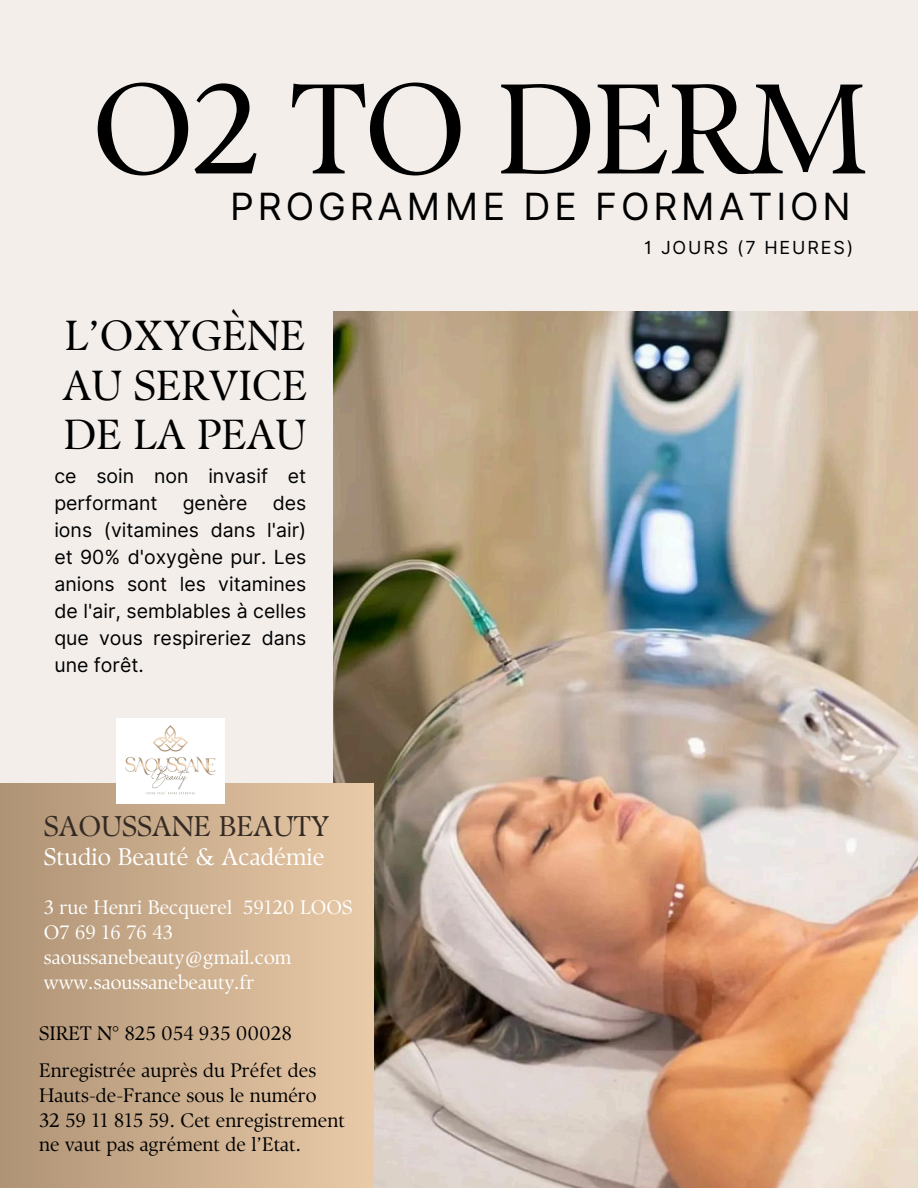
<style>
.page{position:relative;width:918px;height:1188px;background:#f3eeea}
.page>*{position:absolute;margin:0;border:0;box-sizing:border-box;transform-origin:0 0}
.t1{font:127.5px "TY Serif D";letter-spacing:-.02em;color:#000001}
.t2{font:42px/49.5px "TY Serif D";color:#000001;text-align:justify}
.t3{font:37.5px "Inter";letter-spacing:.105em;color:#000001}
.t4{font:28.5px "TY Serif D";color:#342a23}
.t5{font:24px "TY Serif D";color:#fff}
.t6{font:19.5px/27px "Inter";color:#000001}
.t7{font:19.5px/24.8px "TY Serif D";color:#000001}
.t8{font:19.5px "TY Serif D";color:#fff}
.t9{font:18px "Inter";letter-spacing:.105em;color:#000001}
</style>
<div class="page">
<img style="left:333px;top:312px;width:585px;height:876px">
<div style="left:0;top:784px;width:373px;height:404px;background:linear-gradient(to right,#ae9374,#eacaa9)"></div>
<img style="left:116px;top:718px;width:108px;height:86px">
<p class="t1" style="left:92px;top:53px;width:778px">O2 TO DERM</p>
<p class="t3" style="left:230px;top:184px;width:622px">PROGRAMME DE FORMATION</p>
<h6 class="t2" style="left:63px;top:311px;width:246px">L’OXYGÈNE AU SERVICE DE LA PEAU</h6>
<h1 class="t6" style="left:54px;top:462px;width:253px">ce soin non invasif et performant</h1>
<h1 class="t6" style="left:183px;top:489px;width:66px">genère</h1>
<h1 class="t6" style="left:54px;top:489px;width:253px;text-align:justify;text-indent:218px">des ions (vitamines dans l'air) et 90% d'oxygène pur. Les anions sont les vitamines de l'air, semblables à celles que vous respireriez dans une forêt.</h1>
<h5 class="t4" style="left:44px;top:809px;width:287px">SAOUSSANE BEAUTY</h5>
<p class="t5" style="left:44px;top:842px;width:282px">Studio Beauté &amp; Académie</p>
<h2 class="t8" style="left:44px;top:896px;width:310px">3 rue Henri Becquerel 59120 LOOS</h2>
<p class="t8" style="left:44px;top:921px;width:131px">O7 69 16 76 43</p>
<p class="t8" style="left:44px;top:946px;width:249px">saoussanebeauty@gmail.com</p>
<h4 class="t8" style="left:44px;top:970px;width:212px">www.saoussanebeauty.fr</h4>
<h6 class="t7" style="left:39px;top:1021px;width:254px">SIRET N° 825 054 935 00028</h6>
<p class="t7" style="left:39px;top:1058px;width:279px">Enregistrée auprès du Préfet des<br>Hauts-de-France sous le numéro</p>
<p class="t7" style="left:39px;top:1107px;width:307px">32 59 11 815 59. Cet enregistrement ne vaut pas agrément de l’Etat.</p>
<p class="t9" style="left:644px;top:236px;width:210px">1 JOURS (7 HEURES)</p>
</div>
